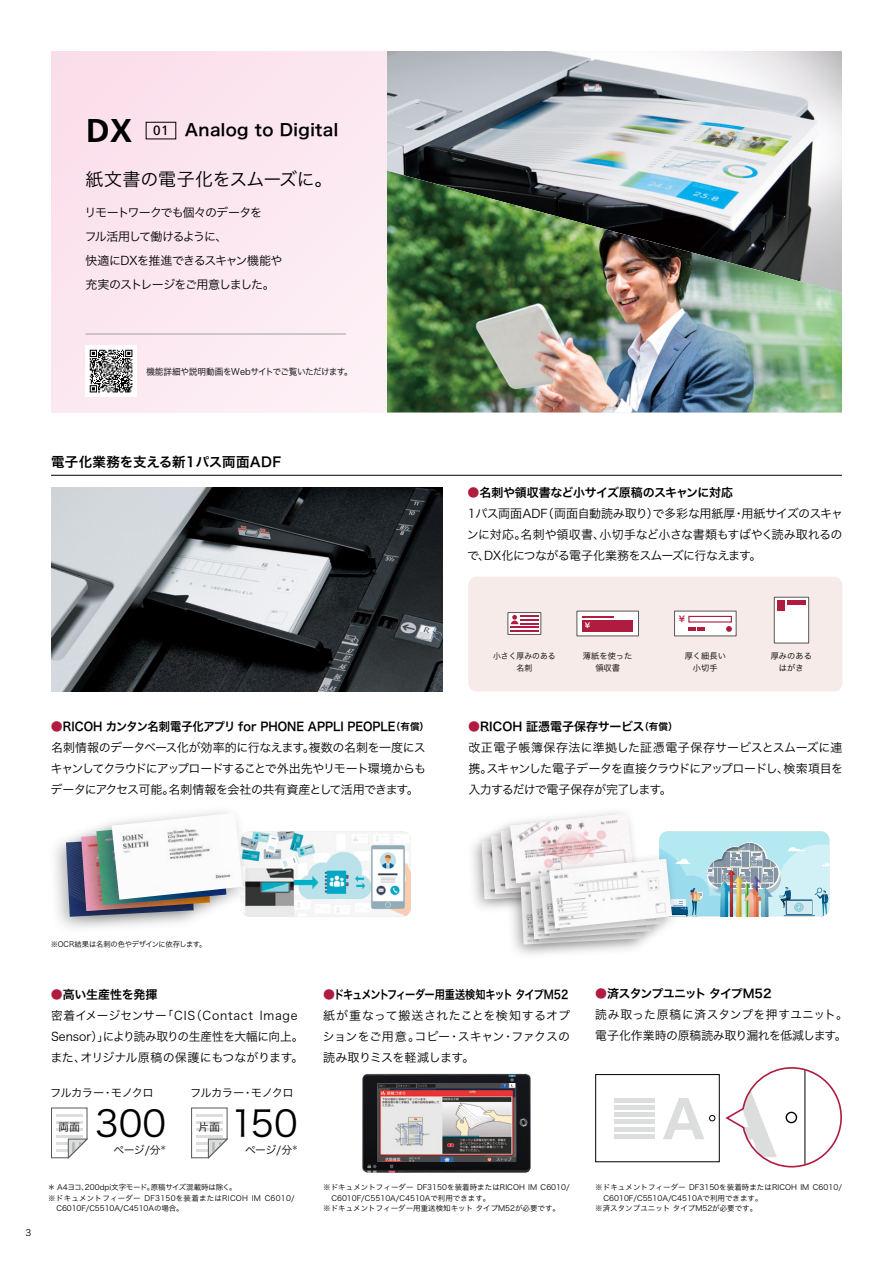
<style>
.page{position:relative;width:893px;height:1263px;background:#fff}
.page>*{position:absolute;margin:0;border:0;box-sizing:border-box;transform-origin:0 0}
.t1{font:700 59.1px "Frutiger LT Pro";color:#dcdddd}
.t2{font:36px "Hira Kaku Pro W3";color:#000}
.t3{font:700 33px "Frutiger LT Pro";color:#000}
.t4{font:18px "Hira Kaku Pro W3";letter-spacing:-.01em;color:#000}
.t5{font:16.5px "Hira Kaku Pro W6";letter-spacing:.025em;color:#000}
.t6{font:13.5px "Hira Kaku Pro W6";letter-spacing:.025em;color:#000}
.t7{font:12px/21px "Hira Kaku Pro W3";letter-spacing:-.035em;color:#000;text-align:justify}
.t8{font:12px/21px "Hira Kaku Pro W3";letter-spacing:.005em;color:#000}
.t9{font:12px/24px "Hira Kaku Pro W3";letter-spacing:-.07em;color:#000}
.t10{font:12px/21px "Hira Kaku Pro W3";color:#000}
.t11{font:12px "Hira Kaku Pro W6";color:#000;scale:.94 1}
.t12{font:12px "Hira Kaku Pro W6";letter-spacing:-.02em;color:#000}
.t13{font:12px "Hira Kaku Pro W6";letter-spacing:-.085em;color:#000;scale:.85 1}
.t14{font:12px "Hira Kaku Pro W6";color:#000}
.t15{font:12px "Hira Kaku Pro W6";letter-spacing:-.07em;color:#000}
.t16{font:11.25px "Hira Kaku Pro W3";letter-spacing:-.05em;color:#000}
.t17{font:10.8px "Hira Kaku Pro W3";letter-spacing:-.055em;color:#000}
.t18{font:10.5px "Hira Kaku Pro W3";color:#000}
.t19{font:9px "Hira Kaku Pro W3";letter-spacing:-.04em;color:#000;scale:.96 1}
.t20{font:9px "Hira Kaku Pro W3";letter-spacing:-.04em;color:#000}
.t21{font:8.25px/12px "Hira Kaku Pro W3";color:#000;text-align:center}
.t22{font:8.25px/12px "Hira Kaku Pro W3";color:#000;text-align:center;scale:.95 1}
.t23{font:8.25px "Hira Kaku Pro W6";color:#af1c40}
.t24{font:7.5px "Hira Kaku Pro W3";color:#000}
.t25{font:7.5px "Hira Kaku Pro W3";letter-spacing:.03em;color:#000}
.t26{font:7.5px "Hira Kaku Pro W3";letter-spacing:-.025em;color:#000}
.t27{font:7.2px "Hira Kaku Pro W6";color:#fff}
.s1{font-family:"Frutiger LT Pro";font-size:13.5px}
.s2{color:#af1c40}
.s3{font-size:9.6px}
.s4{font-size:111.15px}
</style>
<div class="page">
<div style="left:468px;top:577px;width:374px;height:114px;background:#f7ebe9;border-radius:9px"></div>
<svg style="left:659px;top:831px;width:170px;height:86px;background:#afd1d8"></svg>
<img style="left:387px;top:51px;width:455px;height:120px">
<img style="left:387px;top:171px;width:455px;height:241px">
<div style="left:51px;top:51px;width:336px;height:361px;background:#fce7f0"></div>
<hr style="left:51px;top:475px;width:791px;height:1px;background:#000">
<svg style="left:51px;top:1107px;width:37px;height:52px"></svg>
<svg style="left:191px;top:1107px;width:37px;height:52px"></svg>
<svg style="left:86px;top:346px;width:51px;height:51px"></svg>
<svg style="left:90px;top:350px;width:42px;height:42px;background:#7f7f7f"></svg>
<div style="left:146px;top:122px;width:30px;height:17px;border:1px solid #000"></div>
<img style="left:51px;top:487px;width:391px;height:204px">
<img style="left:362px;top:1074px;width:169px;height:99px">
<div style="left:475px;top:820px;width:145px;height:89px;background:#000;opacity:.3"></div>
<svg style="left:482px;top:820px;width:28px;height:79px"></svg>
<img style="left:510px;top:813px;width:123px;height:60px">
<div style="left:505px;top:873px;width:144px;height:87px;background:#000;opacity:.3"></div>
<div style="left:514px;top:866px;width:145px;height:89px;background:#000;opacity:.3"></div>
<div style="left:524px;top:858px;width:145px;height:91px;background:#000;opacity:.3"></div>
<div style="left:534px;top:851px;width:146px;height:93px;background:#000;opacity:.3"></div>
<img style="left:549px;top:859px;width:123px;height:69px">
<div style="left:774px;top:597px;width:35px;height:46px;background:#fff;border:1px solid #595757"></div>
<div style="left:777px;top:600px;width:8px;height:11px;background:#af1c40"></div>
<svg style="left:788px;top:600px;width:18px;height:5px"></svg>
<svg style="left:509px;top:614px;width:30px;height:19px"></svg>
<div style="left:507px;top:612px;width:34px;height:23px;border:1px solid #595757"></div>
<svg style="left:510px;top:630px;width:29px;height:1px"></svg>
<hr style="left:510px;top:626px;width:29px;height:2px;background:#af1c40">
<svg style="left:511px;top:615px;width:28px;height:9px"></svg>
<div style="left:577px;top:611px;width:61px;height:25px;background:#fff"></div>
<div style="left:583px;top:620px;width:50px;height:11px;background:#af1c40"></div>
<hr style="left:583px;top:616px;width:31px;height:1px;background:#af1c40">
<div style="left:674px;top:611px;width:62px;height:25px;background:#fff"></div>
<div style="left:688px;top:616px;width:44px;height:6px;border:1px solid #af1c40"></div>
<svg style="left:726px;top:626px;width:6px;height:6px"></svg>
<svg style="left:688px;top:627px;width:17px;height:4px"></svg>
<svg style="left:725px;top:1067px;width:117px;height:101px"></svg>
<div style="left:595px;top:1074px;width:125px;height:88px;border:1px solid #000"></div>
<svg style="left:709px;top:1115px;width:6px;height:6px"></svg>
<hr style="left:614px;top:1134px;width:40px;height:4px;background:#dcdddd">
<hr style="left:614px;top:1098px;width:40px;height:4px;background:#dcdddd">
<hr style="left:614px;top:1105px;width:40px;height:4px;background:#dcdddd">
<div style="left:614px;top:1112px;width:40px;height:5px;background:#dcdddd"></div>
<div style="left:614px;top:1119px;width:40px;height:5px;background:#dcdddd"></div>
<hr style="left:614px;top:1127px;width:40px;height:4px;background:#dcdddd">
<hr style="left:86px;top:334px;width:260px;height:1px;background:#9fa0a0">
<img style="left:377px;top:1083px;width:139px;height:78px">
<img style="left:252px;top:831px;width:159px;height:85px">
<div style="left:47px;top:826px;width:156px;height:109px;background:#000;opacity:.3"></div>
<div style="left:63px;top:819px;width:156px;height:111px;background:#000;opacity:.3"></div>
<div style="left:78px;top:811px;width:158px;height:113px;background:#000;opacity:.3"></div>
<div style="left:93px;top:803px;width:159px;height:115px;background:#000;opacity:.3"></div>
<img style="left:112px;top:813px;width:131px;height:87px">
<h3 class="t3" style="left:86px;top:111px;width:48px">DX</h3>
<h3 class="t5" style="left:153px;top:115px;width:186px"><span class="s1">01</span> Analog to Digital</h3>
<h3 class="t4" style="left:86px;top:163px;width:248px">紙文書の電子化をスムーズに。</h3>
<p class="t9" style="left:85px;top:200px;width:200px">リモートワークでも個々のデータを<br>フル活用して働けるように、<br>快適にDXを推進できるスキャン機能や充実のストレージをご用意しました。</p>
<p class="t19" style="left:146px;top:363px;width:217px">機能詳細や説明動画をWebサイトでご覧いただけます。</p>
<p class="t6" style="left:51px;top:450px;width:232px">電子化業務を支える新1パス両面ADF</p>
<p class="t11" style="left:51px;top:715px;width:404px"><span class="s2">●</span>RICOH カンタン名刺電子化アプリ for PHONE APPLI PEOPLE<span class="s3">（有償）</span></p>
<p class="t7" style="left:51px;top:736px;width:377px">名刺情報のデータベース化が効率的に行なえます。複数の名刺を一度にスキャンしてクラウドにアップロードすることで外出先やリモート環境からもデータにアクセス可能。名刺情報を会社の共有資産として活用できます。</p>
<p class="t12" style="left:468px;top:481px;width:267px"><span class="s2">●</span>名刺や領収書など小サイズ原稿のスキャンに対応</p>
<p class="t7" style="left:467px;top:502px;width:378px">1パス両面ADF（両面自動読み取り）で多彩な用紙厚・用紙サイズのスキャンに対応。名刺や領収書、小切手など小さな書類もすばやく読み取れるので、DX化につながる電子化業務をスムーズに行なえます。</p>
<p class="t27" style="left:585px;top:619px;width:7px">¥</p>
<p class="t23" style="left:679px;top:612px;width:8px">¥</p>
<p class="t22" style="left:493px;top:649px;width:67px">小さく厚みのある名刺</p>
<p class="t21" style="left:583px;top:649px;width:51px">薄紙を使った領収書</p>
<p class="t21" style="left:685px;top:649px;width:43px">厚く細長い小切手</p>
<p class="t21" style="left:771px;top:649px;width:43px">厚みのあるはがき</p>
<p class="t14" style="left:468px;top:715px;width:211px"><span class="s2">●</span>RICOH 証憑電子保存サービス<span class="s3">（有償）</span></p>
<p class="t7" style="left:468px;top:736px;width:376px">改正電子帳簿保存法に準拠した証憑電子保存サービスとスムーズに連携。スキャンした電子データを直接クラウドにアップロードし、検索項目を入力するだけで電子保存が完了します。</p>
<p class="t20" style="left:26px;top:1225px;width:7px">3</p>
<p class="t26" style="left:51px;top:938px;width:157px">※OCR結果は名刺の色やデザインに依存します。</p>
<p class="t12" style="left:51px;top:983px;width:108px"><span class="s2">●</span>高い生産性を発揮</p>
<p class="t8" style="left:50px;top:1004px;width:255px">密着イメージセンサー「CIS（Contact Image<br>Sensor）」により読み取りの生産性を大幅に向上。また、オリジナル原稿の保護にもつながります。</p>
<p class="t16" style="left:50px;top:1083px;width:105px">フルカラー・モノクロ</p>
<h2 class="t2" style="left:95px;top:1092px;width:72px">300</h2>
<p class="t17" style="left:113px;top:1140px;width:54px">ページ/分<sup>＊</sup></p>
<p class="t18" style="left:58px;top:1117px;width:23px">両面</p>
<p class="t16" style="left:190px;top:1083px;width:105px">フルカラー・モノクロ</p>
<h2 class="t2" style="left:231px;top:1092px;width:68px">150</h2>
<p class="t17" style="left:245px;top:1140px;width:54px">ページ/分<sup>＊</sup></p>
<p class="t18" style="left:199px;top:1117px;width:23px">片面</p>
<p class="t24" style="left:48px;top:1180px;width:190px">＊ A4ヨコ、200dpi文字モード。原稿サイズ混載時は除く。</p>
<p class="t25" style="left:48px;top:1191px;width:248px">※ドキュメントフィーダー DF3150を装着またはRICOH IM C6010/</p>
<p class="t24" style="left:56px;top:1201px;width:129px">C6010F/C5510A/C4510Aの場合。</p>
<p class="t13" style="left:323px;top:983px;width:290px"><span class="s2">●</span>ドキュメントフィーダー用重送検知キット タイプM52</p>
<p class="t7" style="left:322px;top:1004px;width:249px">紙が重なって搬送されたことを検知するオプションをご用意。コピー・スキャン・ファクスの読み取りミスを軽減します。</p>
<p class="t24" style="left:323px;top:1180px;width:248px">※ドキュメントフィーダー DF3150を装着時またはRICOH IM C6010/</p>
<p class="t24" style="left:331px;top:1191px;width:161px">C6010F/C5510A/C4510Aで利用できます。</p>
<p class="t24" style="left:323px;top:1201px;width:238px">※ドキュメントフィーダー用重送検知キット タイプM52が必要です。</p>
<p class="t15" style="left:595px;top:983px;width:178px"><span class="s2">●</span>済スタンプユニット タイプM52</p>
<p class="t10" style="left:595px;top:1003px;width:254px">読み取った原稿に済スタンプを押すユニット。電子化作業時の原稿読み取り漏れを低減します。</p>
<h1 class="t1" style="left:662px;top:1084px;width:117px">A<span class="s4">A</span></h1>
<p class="t24" style="left:595px;top:1180px;width:248px">※ドキュメントフィーダー DF3150を装着時またはRICOH IM C6010/</p>
<p class="t24" style="left:604px;top:1191px;width:161px">C6010F/C5510A/C4510Aで利用できます。</p>
<p class="t24" style="left:595px;top:1201px;width:163px">※済スタンプユニット タイプM52が必要です。</p>
</div>
